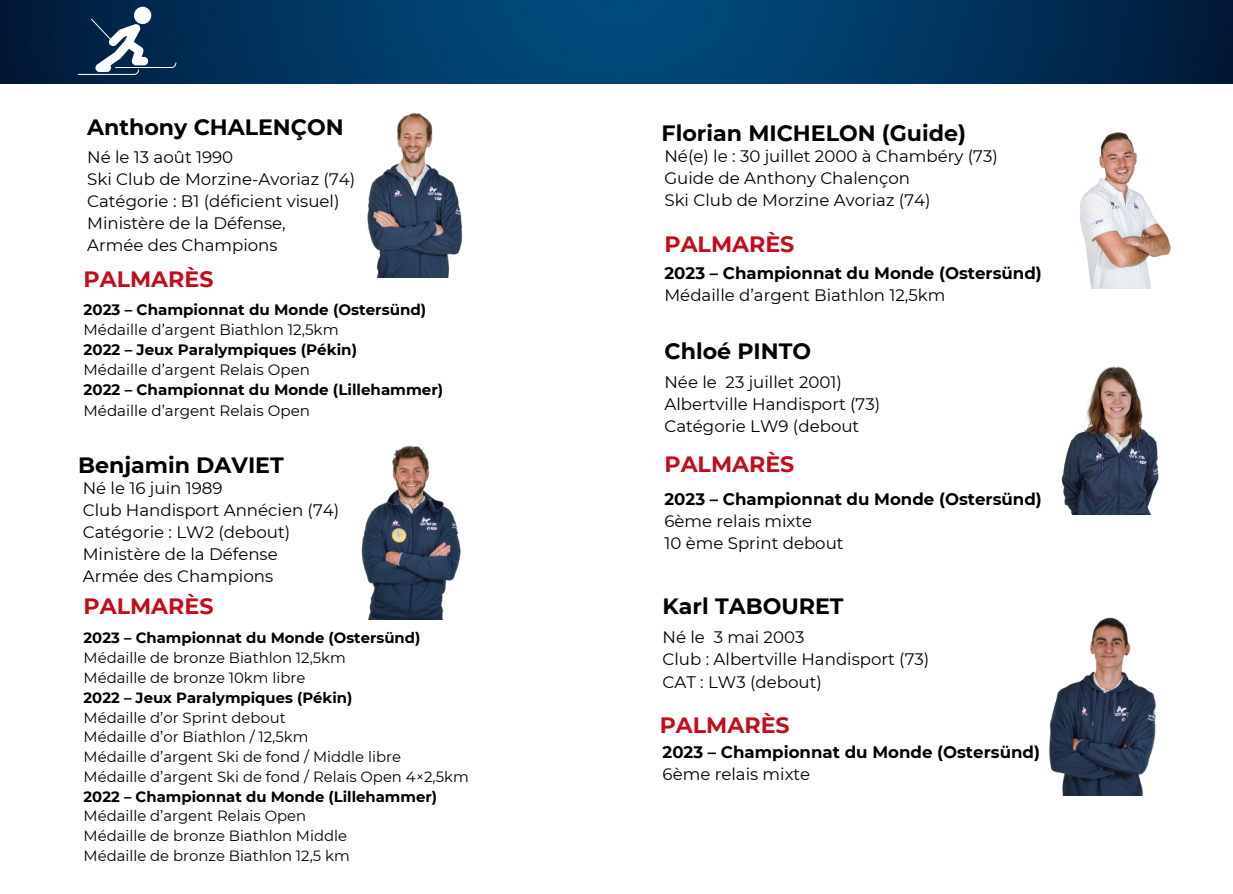
<style>
.page{position:relative;width:1233px;height:894px;background:#fff}
.page>*{position:absolute;margin:0;border:0;box-sizing:border-box;transform-origin:0 0}
.t1{font:700 22.2px "Montserrat";color:#000}
.t2{font:700 22.2px "Montserrat";color:#c20e1a}
.t3{font:16.65px "Montserrat";color:#000}
.t4{font:700 16.65px "Montserrat";color:#000}
.t5{font:700 15.15px "Montserrat";color:#000}
.t6{font:15.15px "Montserrat";color:#000}
.t7{font:14.85px "Montserrat";color:#000}
.t8{font:700 14.85px "Montserrat";color:#000}
</style>
<div class="page">
<img style="left:0;top:0;width:1233px;height:84px">
<div style="left:134px;top:7px;width:17px;height:17px;background:#fff;border-radius:50%"></div>
<svg style="left:78px;top:19px;width:98px;height:56px"></svg>
<img style="left:1080px;top:132px;width:91px;height:157px">
<img style="left:1061px;top:366px;width:98px;height:149px">
<img style="left:1049px;top:617px;width:107px;height:178px">
<img style="left:367px;top:112px;width:96px;height:165px">
<img style="left:361px;top:445px;width:100px;height:174px">
<p class="t1" style="left:87px;top:113px;width:258px">Anthony CHALENÇON</p>
<p class="t3" style="left:87px;top:147px;width:148px">Né le 13 août 1990</p>
<p class="t3" style="left:87px;top:169px;width:270px">Ski Club de Morzine-Avoriaz (74)</p>
<p class="t3" style="left:87px;top:191px;width:254px">Catégorie : B1 (déficient visuel)</p>
<p class="t3" style="left:87px;top:213px;width:200px">Ministère de la Défense,</p>
<p class="t3" style="left:87px;top:235px;width:192px">Armée des Champions</p>
<p class="t2" style="left:84px;top:266px;width:131px">PALMARÈS</p>
<p class="t5" style="left:84px;top:300px;width:344px">2023 – Championnat du Monde (Ostersünd)</p>
<p class="t6" style="left:84px;top:320px;width:257px">Médaille d’argent Biathlon 12,5km</p>
<p class="t5" style="left:84px;top:340px;width:275px">2022 – Jeux Paralympiques (Pékin)</p>
<p class="t6" style="left:84px;top:360px;width:228px">Médaille d’argent Relais Open</p>
<p class="t5" style="left:84px;top:380px;width:361px">2022 – Championnat du Monde (Lillehammer)</p>
<p class="t6" style="left:84px;top:401px;width:228px">Médaille d’argent Relais Open</p>
<p class="t1" style="left:78px;top:451px;width:207px">Benjamin DAVIET</p>
<p class="t3" style="left:83px;top:477px;width:141px">Né le 16juin 1989</p>
<p class="t3" style="left:83px;top:499px;width:258px">Club Handisport Annécien (74)</p>
<p class="t3" style="left:83px;top:522px;width:209px">Catégorie : LW2 (debout)</p>
<p class="t3" style="left:83px;top:544px;width:197px">Ministère de la Défense</p>
<p class="t3" style="left:83px;top:566px;width:192px">Armée des Champions</p>
<p class="t2" style="left:84px;top:592px;width:131px">PALMARÈS</p>
<p class="t8" style="left:84px;top:629px;width:338px">2023 – Championnat du Monde (Ostersünd)</p>
<p class="t7" style="left:84px;top:648px;width:264px">Médaille de bronze Biathlon 12,5km</p>
<p class="t7" style="left:84px;top:668px;width:223px">Médaille de bronze 10km libre</p>
<p class="t8" style="left:84px;top:688px;width:270px">2022 – Jeux Paralympiques (Pékin)</p>
<p class="t7" style="left:84px;top:708px;width:204px">Médaille d’or Sprint debout</p>
<p class="t7" style="left:84px;top:727px;width:226px">Médaille d’or Biathlon / 12,5km</p>
<p class="t7" style="left:84px;top:747px;width:319px">Médaille d’argent Ski de fond / Middle libre</p>
<p class="t7" style="left:84px;top:767px;width:387px">Médaille d’argent Ski de fond / Relais Open 4×2,5km</p>
<p class="t8" style="left:84px;top:787px;width:355px">2022 – Championnat du Monde (Lillehammer)</p>
<p class="t7" style="left:84px;top:806px;width:224px">Médaille d’argent Relais Open</p>
<p class="t7" style="left:84px;top:826px;width:265px">Médaille de bronze Biathlon Middle</p>
<p class="t7" style="left:84px;top:846px;width:268px">Médaille de bronze Biathlon 12,5 km</p>
<p class="t1" style="left:662px;top:120px;width:306px">Florian MICHELON (Guide)</p>
<p class="t3" style="left:664px;top:146px;width:335px">Né(e) le : 30 juillet 2000 à Chambéry (73)</p>
<p class="t3" style="left:664px;top:168px;width:247px">Guide de Anthony Chalençon</p>
<p class="t3" style="left:664px;top:190px;width:268px">Ski Club de Morzine Avoriaz (74)</p>
<p class="t2" style="left:664px;top:230px;width:131px">PALMARÈS</p>
<p class="t4" style="left:664px;top:262px;width:379px">2023 – Championnat du Monde (Ostersünd)</p>
<p class="t3" style="left:664px;top:284px;width:282px">Médaille d’argent Biathlon 12,5km</p>
<p class="t1" style="left:664px;top:338px;width:148px">Chloé PINTO</p>
<p class="t3" style="left:664px;top:371px;width:179px">Née le 23 juillet 2001)</p>
<p class="t3" style="left:664px;top:393px;width:217px">Albertville Handisport (73)</p>
<p class="t3" style="left:664px;top:415px;width:196px">Catégorie LW9 (debout</p>
<p class="t2" style="left:664px;top:450px;width:131px">PALMARÈS</p>
<p class="t4" style="left:664px;top:488px;width:379px">2023 – Championnat du Monde (Ostersünd)</p>
<p class="t3" style="left:664px;top:511px;width:149px">6ème relais mixte</p>
<p class="t3" style="left:664px;top:533px;width:181px">10 ème Sprint debout</p>
<p class="t1" style="left:663px;top:592px;width:183px">Karl TABOURET</p>
<p class="t3" style="left:663px;top:627px;width:143px">Né le 3 mai 2003</p>
<p class="t3" style="left:663px;top:649px;width:268px">Club : Albertville Handisport (73)</p>
<p class="t3" style="left:663px;top:671px;width:161px">CAT : LW3 (debout)</p>
<p class="t2" style="left:660px;top:711px;width:131px">PALMARÈS</p>
<p class="t4" style="left:663px;top:741px;width:379px">2023 – Championnat du Monde (Ostersünd)</p>
<p class="t3" style="left:663px;top:763px;width:149px">6ème relais mixte</p>
</div>
